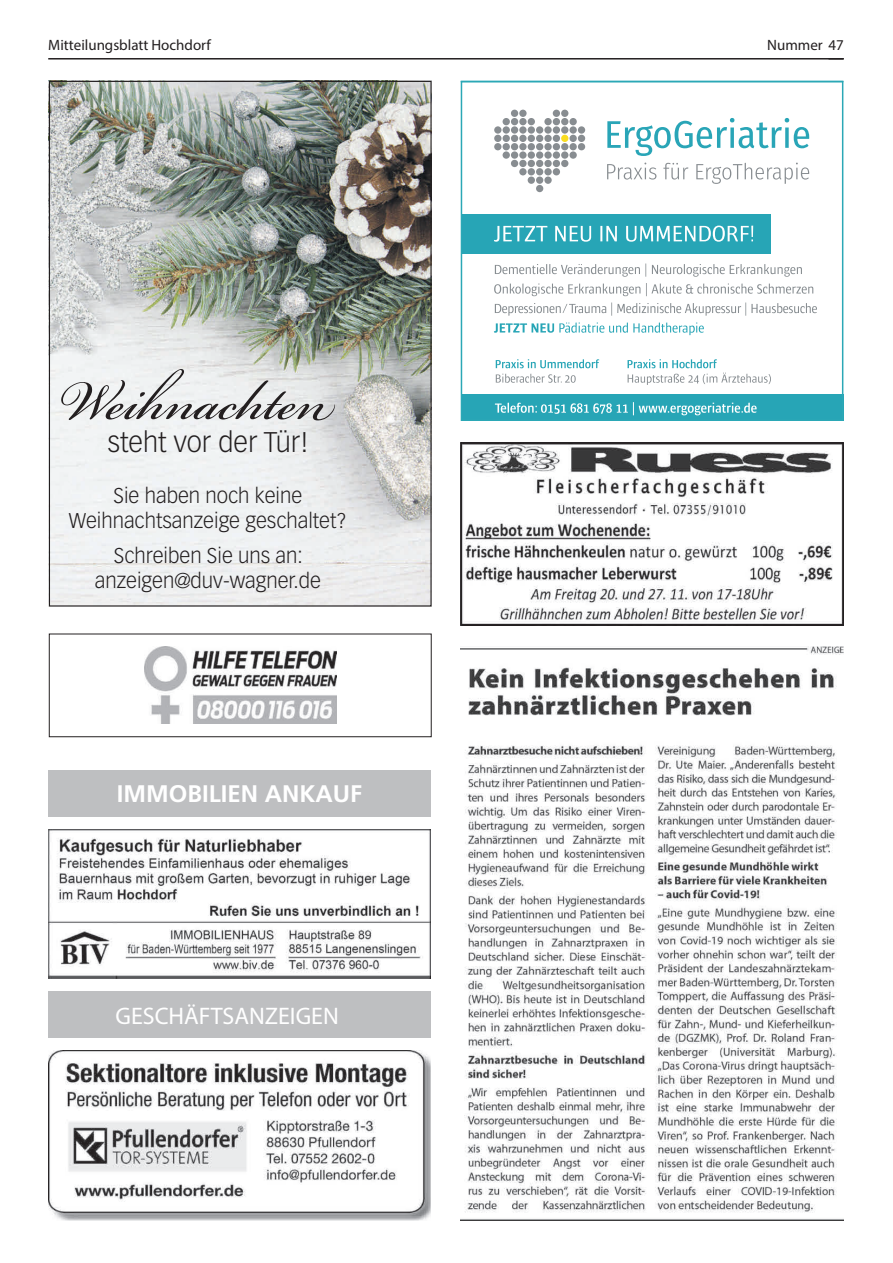
<style>
.page{position:relative;width:893px;height:1263px;background:#fff}
.page>*{position:absolute;margin:0;border:0;box-sizing:border-box;transform-origin:0 0}
.t1{font:87.3px "Bickham Script Pro";color:#231f20}
.t2{font:300 27.9px "Vectora LT Std";color:#231f20}
.t3{font:700 24px "Frutiger";color:#fff}
.t4{font:700 24px "Frutiger LT Std";color:#fff}
.t5{font:300 21px/25.2px "Vectora LT Std";color:#231f20;text-align:center}
.t6{font:15px "Myriad Pro";color:#231f20}
</style>
<div class="page">
<hr style="left:48px;top:58px;width:795px;height:2px;background:#231f20">
<svg style="left:828px;top:58px;width:16px;height:2px"></svg>
<div style="left:461px;top:395px;width:382px;height:26px;background:#27a5b6"></div>
<div style="left:561px;top:135px;width:7px;height:7px;background:#f9dd21;border-radius:50%"></div>
<div style="left:511px;top:110px;width:7px;height:7px;background:#888d91;border-radius:50%"></div>
<div style="left:519px;top:110px;width:8px;height:7px;background:#888d91;border-radius:50%"></div>
<div style="left:553px;top:110px;width:7px;height:7px;background:#888d91;border-radius:50%"></div>
<div style="left:561px;top:110px;width:7px;height:7px;background:#888d91;border-radius:50%"></div>
<div style="left:503px;top:118px;width:7px;height:7px;background:#888d91;border-radius:50%"></div>
<div style="left:511px;top:118px;width:7px;height:7px;background:#888d91;border-radius:50%"></div>
<div style="left:519px;top:118px;width:8px;height:7px;background:#888d91;border-radius:50%"></div>
<div style="left:528px;top:118px;width:7px;height:7px;background:#888d91;border-radius:50%"></div>
<div style="left:544px;top:118px;width:8px;height:7px;background:#888d91;border-radius:50%"></div>
<div style="left:553px;top:118px;width:7px;height:7px;background:#888d91;border-radius:50%"></div>
<div style="left:561px;top:118px;width:7px;height:7px;background:#888d91;border-radius:50%"></div>
<div style="left:569px;top:118px;width:8px;height:7px;background:#888d91;border-radius:50%"></div>
<div style="left:494px;top:126px;width:7px;height:8px;background:#888d91;border-radius:50%"></div>
<div style="left:503px;top:126px;width:7px;height:8px;background:#888d91;border-radius:50%"></div>
<div style="left:511px;top:126px;width:7px;height:8px;background:#888d91;border-radius:50%"></div>
<div style="left:519px;top:126px;width:8px;height:8px;background:#888d91;border-radius:50%"></div>
<div style="left:528px;top:126px;width:7px;height:8px;background:#888d91;border-radius:50%"></div>
<div style="left:536px;top:126px;width:7px;height:8px;background:#888d91;border-radius:50%"></div>
<div style="left:544px;top:126px;width:8px;height:8px;background:#888d91;border-radius:50%"></div>
<div style="left:553px;top:126px;width:7px;height:8px;background:#888d91;border-radius:50%"></div>
<div style="left:561px;top:126px;width:7px;height:8px;background:#888d91;border-radius:50%"></div>
<div style="left:569px;top:126px;width:8px;height:8px;background:#888d91;border-radius:50%"></div>
<div style="left:578px;top:126px;width:7px;height:8px;background:#888d91;border-radius:50%"></div>
<div style="left:494px;top:135px;width:7px;height:7px;background:#888d91;border-radius:50%"></div>
<div style="left:503px;top:135px;width:7px;height:7px;background:#888d91;border-radius:50%"></div>
<div style="left:511px;top:135px;width:7px;height:7px;background:#888d91;border-radius:50%"></div>
<div style="left:519px;top:135px;width:8px;height:7px;background:#888d91;border-radius:50%"></div>
<div style="left:528px;top:135px;width:7px;height:7px;background:#888d91;border-radius:50%"></div>
<div style="left:536px;top:135px;width:7px;height:7px;background:#888d91;border-radius:50%"></div>
<div style="left:544px;top:135px;width:8px;height:7px;background:#888d91;border-radius:50%"></div>
<div style="left:553px;top:135px;width:7px;height:7px;background:#888d91;border-radius:50%"></div>
<div style="left:569px;top:135px;width:8px;height:7px;background:#888d91;border-radius:50%"></div>
<div style="left:578px;top:135px;width:7px;height:7px;background:#888d91;border-radius:50%"></div>
<div style="left:494px;top:143px;width:7px;height:7px;background:#888d91;border-radius:50%"></div>
<div style="left:503px;top:143px;width:7px;height:7px;background:#888d91;border-radius:50%"></div>
<div style="left:511px;top:143px;width:7px;height:7px;background:#888d91;border-radius:50%"></div>
<div style="left:519px;top:143px;width:8px;height:7px;background:#888d91;border-radius:50%"></div>
<div style="left:528px;top:143px;width:7px;height:7px;background:#888d91;border-radius:50%"></div>
<div style="left:536px;top:143px;width:7px;height:7px;background:#888d91;border-radius:50%"></div>
<div style="left:544px;top:143px;width:8px;height:7px;background:#888d91;border-radius:50%"></div>
<div style="left:553px;top:143px;width:7px;height:7px;background:#888d91;border-radius:50%"></div>
<div style="left:561px;top:143px;width:7px;height:7px;background:#888d91;border-radius:50%"></div>
<div style="left:569px;top:143px;width:8px;height:7px;background:#888d91;border-radius:50%"></div>
<div style="left:578px;top:143px;width:7px;height:7px;background:#888d91;border-radius:50%"></div>
<div style="left:503px;top:151px;width:7px;height:8px;background:#888d91;border-radius:50%"></div>
<div style="left:511px;top:151px;width:7px;height:8px;background:#888d91;border-radius:50%"></div>
<div style="left:519px;top:151px;width:8px;height:8px;background:#888d91;border-radius:50%"></div>
<div style="left:528px;top:151px;width:7px;height:8px;background:#888d91;border-radius:50%"></div>
<div style="left:536px;top:151px;width:7px;height:8px;background:#888d91;border-radius:50%"></div>
<div style="left:544px;top:151px;width:8px;height:8px;background:#888d91;border-radius:50%"></div>
<div style="left:553px;top:151px;width:7px;height:8px;background:#888d91;border-radius:50%"></div>
<div style="left:561px;top:151px;width:7px;height:8px;background:#888d91;border-radius:50%"></div>
<div style="left:569px;top:151px;width:8px;height:8px;background:#888d91;border-radius:50%"></div>
<div style="left:511px;top:160px;width:7px;height:7px;background:#888d91;border-radius:50%"></div>
<div style="left:519px;top:160px;width:8px;height:7px;background:#888d91;border-radius:50%"></div>
<div style="left:528px;top:160px;width:7px;height:7px;background:#888d91;border-radius:50%"></div>
<div style="left:536px;top:160px;width:7px;height:7px;background:#888d91;border-radius:50%"></div>
<div style="left:544px;top:160px;width:8px;height:7px;background:#888d91;border-radius:50%"></div>
<div style="left:553px;top:160px;width:7px;height:7px;background:#888d91;border-radius:50%"></div>
<div style="left:561px;top:160px;width:7px;height:7px;background:#888d91;border-radius:50%"></div>
<div style="left:519px;top:168px;width:8px;height:7px;background:#888d91;border-radius:50%"></div>
<div style="left:528px;top:168px;width:7px;height:7px;background:#888d91;border-radius:50%"></div>
<div style="left:528px;top:177px;width:7px;height:7px;background:#888d91;border-radius:50%"></div>
<div style="left:536px;top:168px;width:7px;height:7px;background:#888d91;border-radius:50%"></div>
<div style="left:536px;top:177px;width:7px;height:7px;background:#888d91;border-radius:50%"></div>
<div style="left:536px;top:185px;width:7px;height:7px;background:#888d91;border-radius:50%"></div>
<div style="left:544px;top:168px;width:8px;height:7px;background:#888d91;border-radius:50%"></div>
<div style="left:544px;top:177px;width:8px;height:7px;background:#888d91;border-radius:50%"></div>
<div style="left:553px;top:168px;width:7px;height:7px;background:#888d91;border-radius:50%"></div>
<svg style="left:607px;top:118px;width:202px;height:38px"></svg>
<svg style="left:607px;top:163px;width:49px;height:17px"></svg>
<svg style="left:663px;top:163px;width:25px;height:17px"></svg>
<svg style="left:696px;top:163px;width:113px;height:21px"></svg>
<svg style="left:494px;top:322px;width:210px;height:13px"></svg>
<svg style="left:495px;top:302px;width:322px;height:14px"></svg>
<svg style="left:494px;top:283px;width:319px;height:13px"></svg>
<svg style="left:495px;top:263px;width:307px;height:14px"></svg>
<div style="left:461px;top:215px;width:310px;height:39px;background:#27a5b6"></div>
<svg style="left:494px;top:226px;width:259px;height:16px"></svg>
<svg style="left:495px;top:402px;width:262px;height:13px"></svg>
<svg style="left:496px;top:374px;width:80px;height:9px"></svg>
<svg style="left:496px;top:359px;width:103px;height:9px"></svg>
<svg style="left:627px;top:359px;width:144px;height:26px"></svg>
<div style="left:461px;top:81px;width:382px;height:340px;border:2px solid #2ba8b6"></div>
<img style="left:48px;top:829px;width:383px;height:149px">
<img style="left:463px;top:444px;width:378px;height:176px">
<div style="left:461px;top:442px;width:382px;height:183px;border:1px solid #231f20"></div>
<img style="left:48px;top:1050px;width:383px;height:170px">
<img style="left:461px;top:646px;width:382px;height:574px">
<div style="left:48px;top:991px;width:383px;height:46px;background:#bebfc1"></div>
<div style="left:48px;top:770px;width:383px;height:46px;background:#bebfc1"></div>
<img style="left:51px;top:83px;width:379px;height:521px">
<img style="left:144px;top:647px;width:192px;height:77px">
<div style="left:49px;top:634px;width:383px;height:103px;border:1px solid #231f20"></div>
<p class="t6" style="left:48px;top:35px;width:164px">Mitteilungsblatt Hochdorf</p>
<p class="t6" style="left:767px;top:35px;width:78px">Nummer 47</p>
<h1 class="t1" style="left:57px;top:338px;width:279px">Weihnachten</h1>
<h2 class="t2" style="left:107px;top:426px;width:202px">steht vor der Tür!</h2>
<p class="t5" style="left:69px;top:483px;width:280px">Sie haben noch keine<br>Weihnachtsanzeige geschaltet?</p>
<p class="t5" style="left:95px;top:543px;width:228px">Schreiben Sie uns an: anzeigen@duv-wagner.de</p>
<p class="t4" style="left:117px;top:780px;width:247px">IMMOBILIEN ANKAUF</p>
<p class="t3" style="left:116px;top:1001px;width:225px">GESCHÄFTSANZEIGEN</p>
</div>
